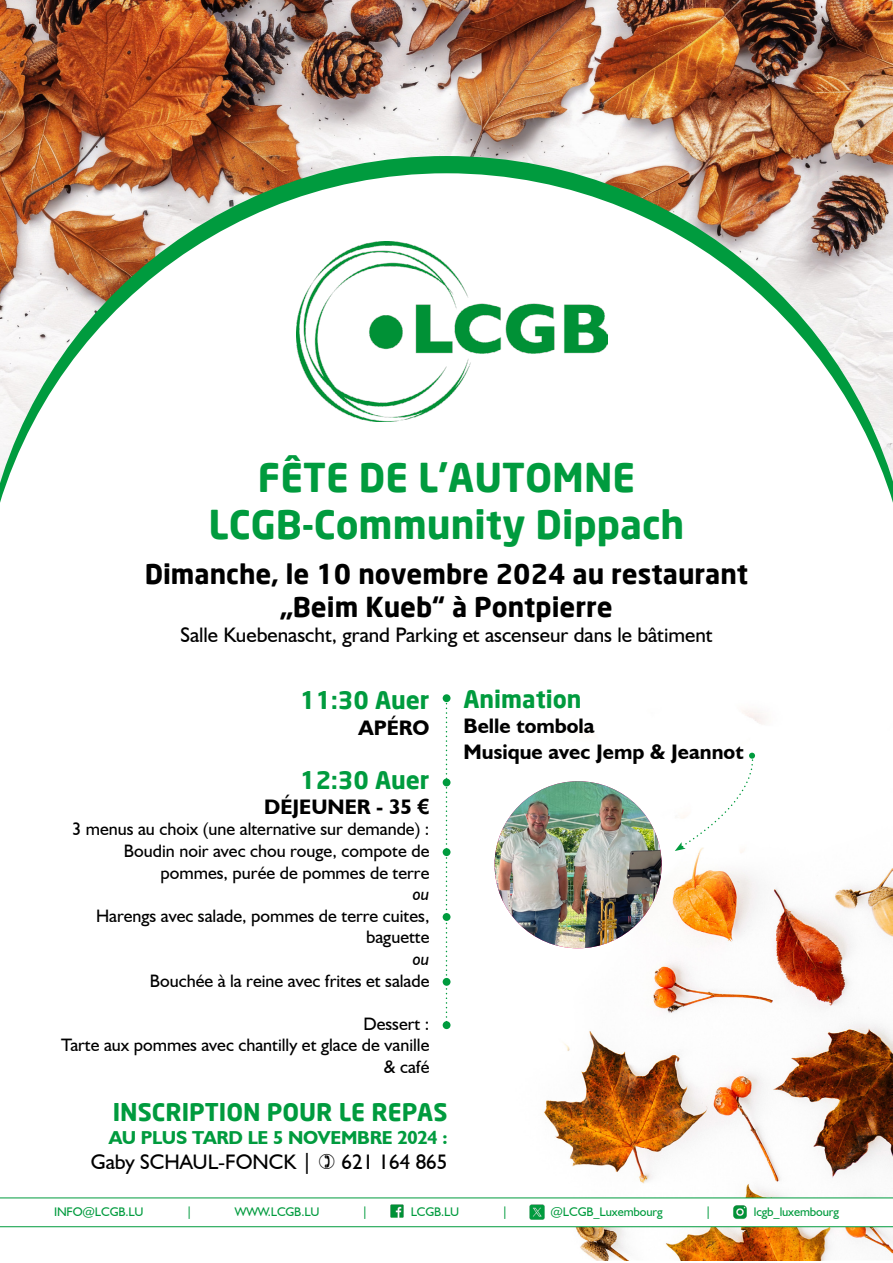
<style>
.page{position:relative;width:893px;height:1263px;background:#fff}
.page>*{position:absolute;margin:0;border:0;box-sizing:border-box;transform-origin:0 0}
.t1{font:700 39px/46.8px "Neo Sans";color:#009b3e;text-align:center}
.t2{font:700 27px/33px "Neo Sans";color:#000;text-align:center}
.t3{font:700 24px "Neo Sans";color:#009b3e}
.t4{font:21px "Humanist 521 BT";color:#000}
.t5{font:700 21px/25.2px "Humanist 521 BT";color:#000}
.t6{font:700 18.75px "Humanist 521 BT";letter-spacing:-.01em;color:#009b3e}
.t7{font:18px/21.6px "Humanist 521 BT";color:#000;text-align:right}
.t8{font:italic 18px "Humanist 521 BT";color:#000}
.t9{font:12.45px "Humanist 521 BT";letter-spacing:-.01em;color:#009b3e}
.s1{font-family:"Arial"}
</style>
<div class="page">
<img style="left:389px;top:694px;width:504px;height:567px">
<img style="left:0;top:0;width:893px;height:156px">
<img style="left:0;top:156px;width:893px;height:17px">
<svg style="left:0;top:173px;width:893px;height:330px"></svg>
<img style="left:297px;top:242px;width:311px;height:179px">
<svg style="left:446px;top:702px;width:1px;height:319px"></svg>
<div style="left:443px;top:694px;width:7px;height:8px;background:#009b3e;border-radius:50%"></div>
<div style="left:443px;top:848px;width:7px;height:8px;background:#009b3e;border-radius:50%"></div>
<div style="left:443px;top:778px;width:7px;height:8px;background:#009b3e;border-radius:50%"></div>
<svg style="left:675px;top:753px;width:80px;height:98px"></svg>
<div style="left:443px;top:913px;width:7px;height:8px;background:#009b3e;border-radius:50%"></div>
<div style="left:443px;top:978px;width:7px;height:8px;background:#009b3e;border-radius:50%"></div>
<div style="left:443px;top:1021px;width:7px;height:8px;background:#009b3e;border-radius:50%"></div>
<svg style="left:0;top:1197px;width:893px;height:30px"></svg>
<img style="left:389px;top:1203px;width:17px;height:17px">
<img style="left:529px;top:1203px;width:17px;height:18px">
<img style="left:732px;top:1203px;width:17px;height:18px">
<img style="left:495px;top:781px;width:167px;height:167px;border-radius:84px">
<h1 class="t1" style="left:209px;top:453px;width:477px">FÊTE DE L’AUTOMNE<br>LCGB-Community Dippach</h1>
<h2 class="t2" style="left:145px;top:557px;width:605px">Dimanche, le 10 novembre 2024 au restaurant „Beim Kueb“ à Pontpierre</h2>
<p class="t4" style="left:180px;top:622px;width:534px">Salle Kuebenascht, grand Parking et ascenseur dans le bâtiment</p>
<h3 class="t3" style="left:300px;top:685px;width:131px">11:30 Auer</h3>
<p class="t5" style="left:359px;top:714px;width:72px">APÉRO</p>
<h3 class="t3" style="left:300px;top:764px;width:131px">12:30 Auer</h3>
<p class="t5" style="left:264px;top:794px;width:167px">DÉJEUNER - 35 <span class="s1">€</span></p>
<p class="t7" style="left:72px;top:818px;width:359px">3 menus au choix (une alternative sur demande) :<br>Boudin noir avec chou rouge, compote de pommes, purée de pommes de terre</p>
<p class="t8" style="left:413px;top:883px;width:18px">ou</p>
<p class="t7" style="left:96px;top:904px;width:335px">Harengs avec salade, pommes de terre cuites, baguette</p>
<p class="t8" style="left:413px;top:948px;width:18px">ou</p>
<p class="t7" style="left:150px;top:969px;width:281px">Bouchée à la reine avec frites et salade</p>
<p class="t7" style="left:61px;top:1012px;width:370px">Dessert :<br>Tarte aux pommes avec chantilly et glace de vanille &amp; café</p>
<h3 class="t3" style="left:463px;top:684px;width:120px">Animation</h3>
<p class="t5" style="left:463px;top:713px;width:282px">Belle tombola<br>Musique avec Jemp &amp; Jeannot</p>
<h3 class="t3" style="left:113px;top:1097px;width:336px">INSCRIPTION POUR LE REPAS</h3>
<p class="t6" style="left:109px;top:1125px;width:340px">AU PLUS TARD LE 5 NOVEMBRE 2024 :</p>
<p class="t4" style="left:91px;top:1149px;width:223px">Gaby SCHAUL-FONCK |</p>
<p class="t4" style="left:341px;top:1149px;width:108px">621 164 865</p>
<p class="t9" style="left:54px;top:1204px;width:91px">INFO@LCGB.LU</p>
<p class="t9" style="left:186px;top:1204px;width:8px">|</p>
<p class="t9" style="left:235px;top:1204px;width:86px">WWW.LCGB.LU</p>
<p class="t9" style="left:362px;top:1204px;width:8px">|</p>
<p class="t9" style="left:411px;top:1204px;width:50px">LCGB.LU</p>
<p class="t9" style="left:502px;top:1204px;width:8px">|</p>
<p class="t9" style="left:551px;top:1204px;width:114px">@LCGB_Luxembourg</p>
<p class="t9" style="left:705px;top:1204px;width:8px">|</p>
<p class="t9" style="left:754px;top:1204px;width:87px">lcgb_luxembourg</p>
</div>
